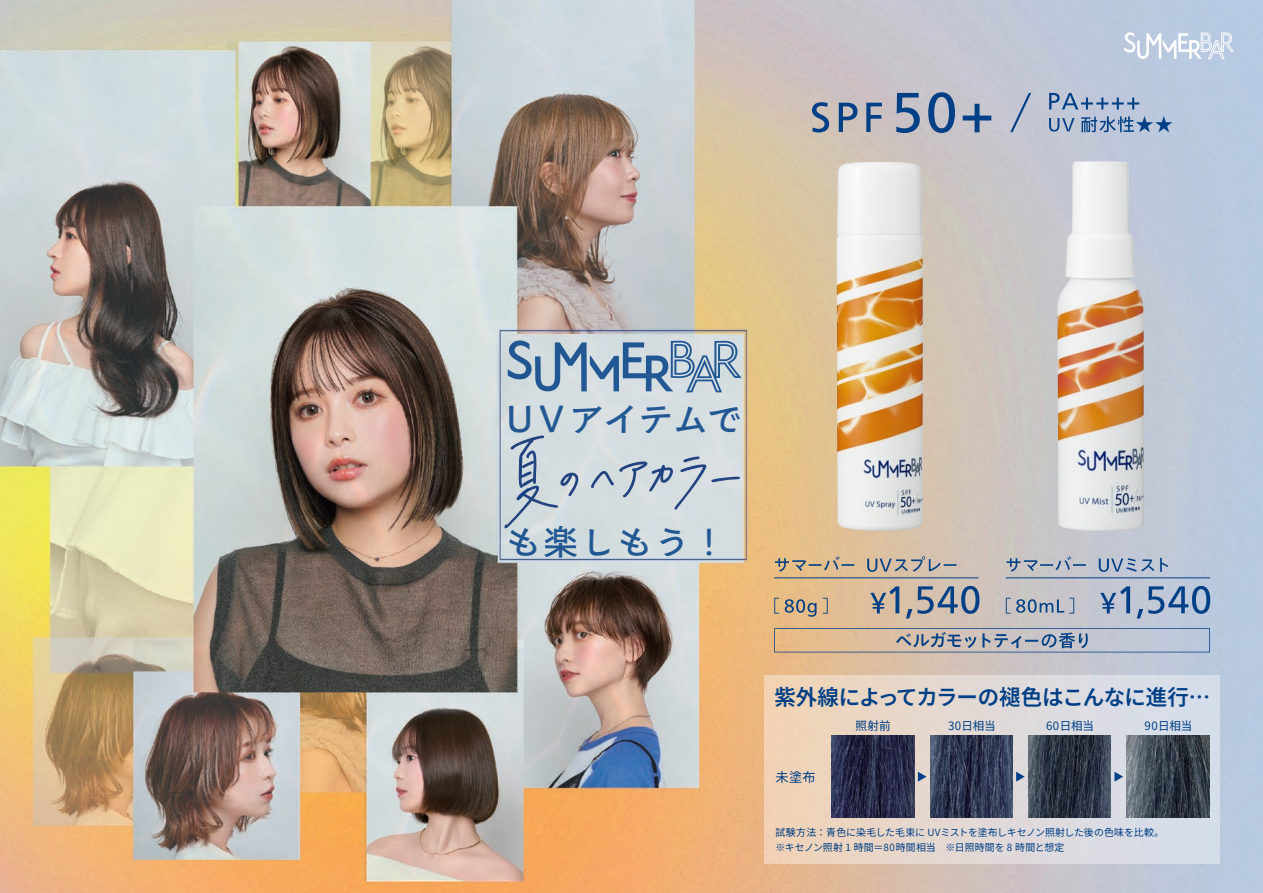
<style>
.page{position:relative;width:1263px;height:893px;background:#fff}
.page>*{position:absolute;margin:0;border:0;box-sizing:border-box;transform-origin:0 0}
.t1{font:500 34.5px "Momochidori";letter-spacing:.035em;color:#014086}
.t2{font:100 21.45px "Noto Sans JP";letter-spacing:-.015em;color:#014086}
.t3{font:100 13.2px "Noto Sans JP";color:#014086}
.t4{font:100 11.55px "Noto Sans JP";letter-spacing:.025em;color:#014086}
.t5{font:100 9.9px/14.9px "Noto Sans JP";letter-spacing:.005em;color:#014086}
</style>
<div class="page">
<img style="left:0;top:0;width:1263px;height:893px">
<img style="left:836px;top:162px;width:87px;height:369px">
<img style="left:1057px;top:161px;width:87px;height:370px">
<svg style="left:775px;top:556px;width:79px;height:16px"></svg>
<svg style="left:867px;top:556px;width:89px;height:16px"></svg>
<svg style="left:774px;top:598px;width:5px;height:16px"></svg>
<svg style="left:785px;top:599px;width:31px;height:18px"></svg>
<svg style="left:823px;top:598px;width:5px;height:16px"></svg>
<svg style="left:774px;top:628px;width:436px;height:24px"></svg>
<hr style="left:774px;top:577px;width:204px;height:1px;background:#014086">
<svg style="left:1006px;top:556px;width:80px;height:16px"></svg>
<svg style="left:1099px;top:558px;width:55px;height:14px"></svg>
<svg style="left:1160px;top:558px;width:8px;height:14px"></svg>
<svg style="left:1006px;top:598px;width:68px;height:16px"></svg>
<hr style="left:1006px;top:577px;width:204px;height:1px;background:#014086">
<svg style="left:906px;top:586px;width:73px;height:32px"></svg>
<svg style="left:870px;top:586px;width:29px;height:27px"></svg>
<svg style="left:1137px;top:586px;width:73px;height:32px"></svg>
<svg style="left:1100px;top:586px;width:30px;height:27px"></svg>
<svg style="left:896px;top:93px;width:24px;height:40px"></svg>
<svg style="left:928px;top:92px;width:27px;height:41px"></svg>
<svg style="left:963px;top:104px;width:28px;height:28px"></svg>
<svg style="left:812px;top:102px;width:17px;height:31px"></svg>
<svg style="left:839px;top:103px;width:18px;height:29px"></svg>
<svg style="left:866px;top:103px;width:16px;height:29px"></svg>
<svg style="left:1049px;top:93px;width:90px;height:16px"></svg>
<svg style="left:1049px;top:118px;width:25px;height:14px"></svg>
<svg style="left:1081px;top:116px;width:91px;height:16px"></svg>
<svg style="left:1010px;top:93px;width:21px;height:39px"></svg>
<div style="left:764px;top:675px;width:456px;height:188px;background:linear-gradient(to right,#eed1b6,#cfdbed)"></div>
<img style="left:1127px;top:736px;width:82px;height:82px">
<img style="left:1028px;top:736px;width:83px;height:82px">
<img style="left:832px;top:736px;width:82px;height:82px">
<img style="left:930px;top:736px;width:82px;height:82px">
<svg style="left:918px;top:772px;width:8px;height:10px"></svg>
<svg style="left:1016px;top:772px;width:9px;height:10px"></svg>
<svg style="left:1114px;top:772px;width:9px;height:10px"></svg>
<svg style="left:1124px;top:32px;width:110px;height:27px"></svg>
<svg style="left:508px;top:340px;width:234px;height:52px"></svg>
<svg style="left:712px;top:476px;width:28px;height:7px"></svg>
<svg style="left:591px;top:456px;width:115px;height:55px"></svg>
<svg style="left:488px;top:435px;width:94px;height:96px"></svg>
<h1 class="t1" style="left:506px;top:397px;width:237px">U V アイテムで</h1>
<h1 class="t1" style="left:506px;top:520px;width:221px">も楽しもう！</h1>
<h2 class="t2" style="left:774px;top:685px;width:437px">紫外線によってカラーの褪色はこんなに進行…</h2>
<h3 class="t3" style="left:775px;top:769px;width:42px">未塗布</h3>
<p class="t4" style="left:855px;top:719px;width:37px">照射前</p>
<p class="t4" style="left:948px;top:719px;width:49px">30日相当</p>
<p class="t4" style="left:1046px;top:719px;width:49px">60日相当</p>
<p class="t4" style="left:1144px;top:719px;width:49px">90日相当</p>
<p class="t5" style="left:775px;top:825px;width:390px">試験方法：青色に染毛した毛束に UVミストを塗布しキセノン照射した後の色味を比較。※キセノン照射 1 時間＝80時間相当　※日照時間を 8 時間と想定</p>
</div>
